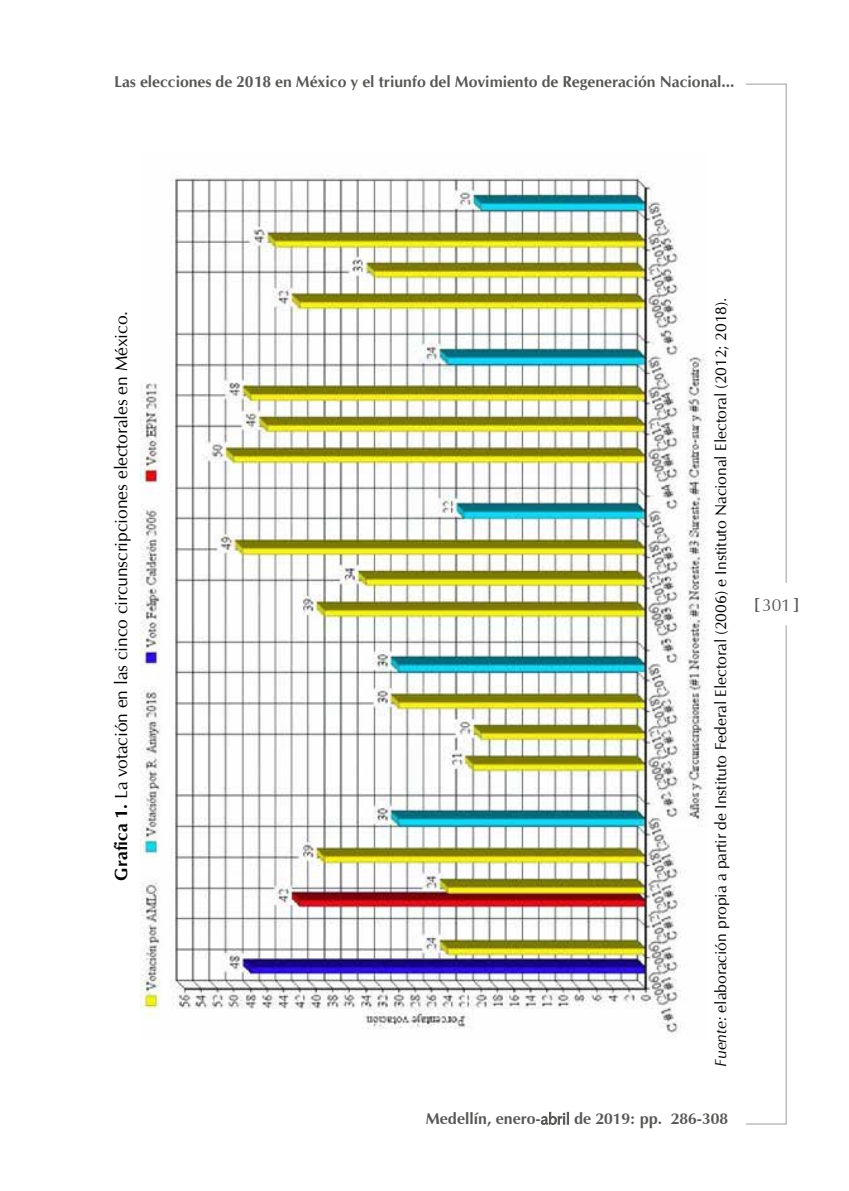
<style>
.page{position:relative;width:849px;height:1191px;background:#fff}
.page>*{position:absolute;margin:0;border:0;box-sizing:border-box;transform-origin:0 0}
.t1{font:17.5px "CG Omega";color:#000}
.t2{font:17.5px "Zapf Humanist 601 BT";color:#575756}
.t3{font:15.75px "CG Omega";color:#000}
.t4{font:700 15.75px "CG Omega";color:#575756}
.t5{font:700 15.75px "Zapf Humanist 601 BT";color:#575756}
.s1{font-weight:700}
.s2{font-style:italic}
.s3{font-weight:400}
</style>
<div class="page">
<svg style="left:746px;top:83px;width:40px;height:500px"></svg>
<svg style="left:746px;top:625px;width:40px;height:499px"></svg>
<img style="left:141px;top:174px;width:566px;height:864px">
<p class="t4" style="left:114px;top:72px;width:621px">Las elecciones de 2018 en México y el triunfo del Movimiento de Regeneración Nacional...</p>
<p class="t1" style="left:111px;top:880px;width:571px;rotate:-90deg"><span class="s1">Grafica 1.</span> La votación en las cinco circunscripciones electorales en México.</p>
<p class="t3" style="left:711px;top:1067px;width:771px;rotate:-90deg"><span class="s2">Fuente:</span> elaboración propia a partir de Instituto Federal Electoral (2006) e Instituto Nacional Electoral (2012; 2018).</p>
<p class="t5" style="left:425px;top:1109px;width:304px">Medellín, enero-<span class="s3">abril</span> de 2019: pp. 286-308</p>
<p class="t2" style="left:753px;top:594px;width:47px"><span class="s1">[</span>301<span class="s1">]</span></p>
</div>
